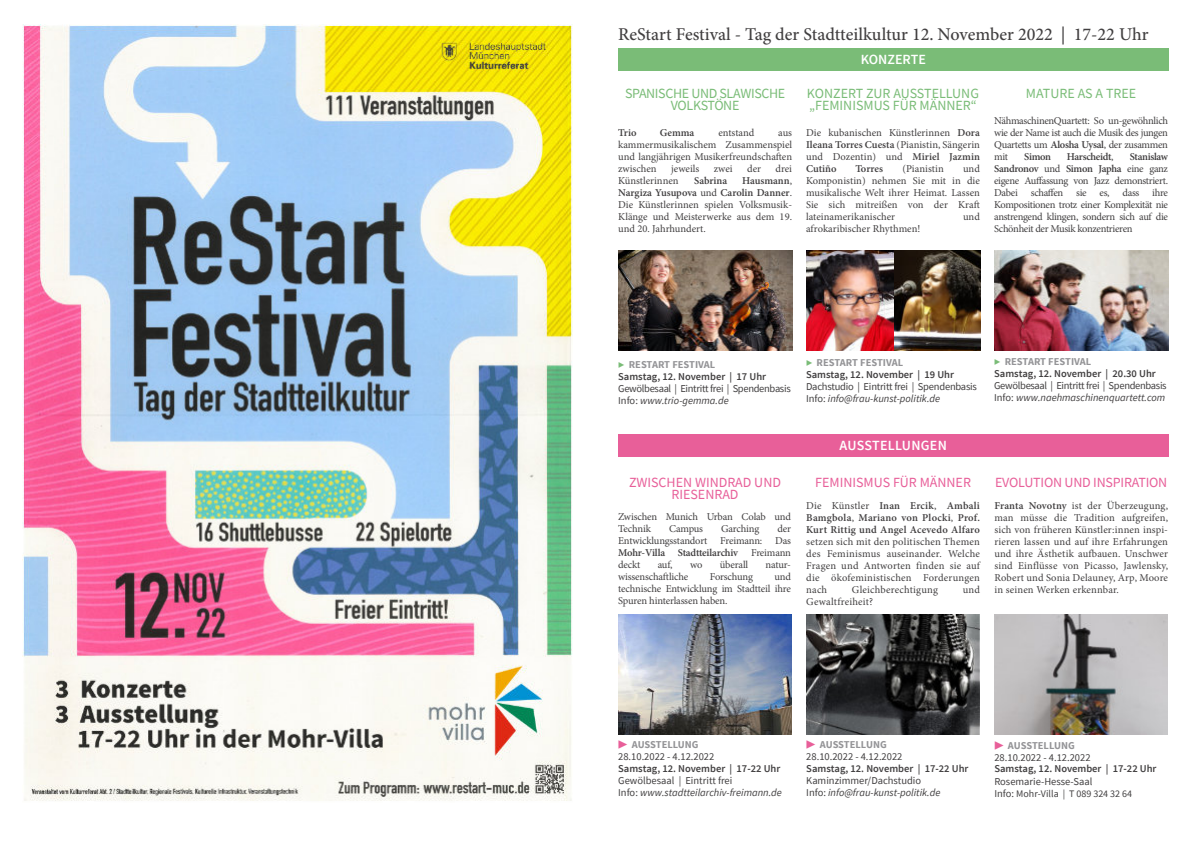
<style>
.page{position:relative;width:1191px;height:842px;background:#fff}
.page>*{position:absolute;margin:0;border:0;box-sizing:border-box;transform-origin:0 0}
.t1{font:500 18px "Minion Pro";color:#413f40}
.t2{font:14px/12px "Source Sans Pro";letter-spacing:-.01em;color:#7abc77;text-align:center}
.t3{font:14px/12px "Source Sans Pro";color:#e85f99;text-align:center}
.t4{font:600 14px "Source Sans Pro";letter-spacing:.005em;color:#fff}
.t5{font:10.5px/12px "Minion Pro";letter-spacing:-.005em;color:#413f40;text-align:justify}
.t6{font:600 10.5px/12px "Source Sans Pro";color:#413f40}
.t7{font:10.5px/12px "Source Sans Pro";letter-spacing:-.02em;color:#413f40}
.t8{font:10.5px/12px "Source Sans Pro";color:#413f40}
.t9{font:600 10.5px/12px "Minion Pro";letter-spacing:.01em;color:#413f40;text-align:justify}
.t10{font:italic 10.5px/12px "Source Sans Pro";color:#413f40}
.t11{font:10.5px "Minion Pro";letter-spacing:.02em;color:#413f40}
.t12{font:600 10.5px "Minion Pro";letter-spacing:-.035em;color:#413f40}
.t13{font:10px "Source Sans Pro";color:#413f40}
.s1{font-weight:600}
.s2{font-weight:400}
.s3{font-weight:700;color:#7abc77}
.s4{font-weight:700;color:#949497}
.s5{font-style:italic}
.s6{color:#e85f99}
.s7{font-style:normal}
.s8{font-size:10.5px}
</style>
<div class="page">
<div style="left:618px;top:434px;width:550px;height:23px;background:#e85f99"></div>
<img style="left:618px;top:614px;width:173px;height:121px">
<img style="left:806px;top:614px;width:173px;height:120px">
<img style="left:994px;top:614px;width:173px;height:121px">
<img style="left:618px;top:250px;width:174px;height:101px">
<img style="left:994px;top:250px;width:174px;height:101px">
<img style="left:806px;top:250px;width:174px;height:101px">
<div style="left:618px;top:48px;width:550px;height:23px;background:#7abc77"></div>
<img style="left:23px;top:25px;width:550px;height:776px">
<h1 class="t1" style="left:618px;top:27px;width:532px">ReStart Festival - Tag der Stadtteilkultur 12. November 2022 | 17-22 Uhr</h1>
<h2 class="t2" style="left:625px;top:89px;width:162px">SPANISCHE UND SLAWISCHE<br>VOLKSTÖNE</h2>
<p class="t9" style="left:618px;top:128px;width:20px">Trio</p>
<p class="t9" style="left:660px;top:128px;width:36px">Gemma</p>
<p class="t5" style="left:718px;top:128px;width:38px">entstand</p>
<p class="t5" style="left:618px;top:128px;width:175px;text-indent:160px">aus kammermusikalischem Zusammenspiel und langjährigen Musikerfreundschaften zwischen</p>
<p class="t5" style="left:671px;top:164px;width:30px">jeweils</p>
<p class="t5" style="left:714px;top:164px;width:20px">zwei</p>
<p class="t5" style="left:747px;top:164px;width:15px">der</p>
<p class="t5" style="left:775px;top:164px;width:18px">drei</p>
<p class="t5" style="left:618px;top:176px;width:62px">Künstlerinnen</p>
<p class="t9" style="left:694px;top:176px;width:35px">Sabrina</p>
<p class="t5" style="left:618px;top:176px;width:175px;text-indent:124px"><span class="s1">Hausmann</span>, <span class="s1">Nargiza Yusupova</span> und <span class="s1">Carolin Danner</span>.<br>Die Künstlerinnen spielen Volksmusik-Klänge und Meisterwerke aus dem 19. und 20. Jahrhundert.</p>
<h2 class="t4" style="left:861px;top:54px;width:67px">KONZERTE</h2>
<h2 class="t2" style="left:807px;top:89px;width:173px;text-align:left">KONZERT ZUR AUSSTELLUNG „FEMINISMUS FÜR MÄNNER“</h2>
<p class="t5" style="left:806px;top:128px;width:175px">Die kubanischen Künstlerinnen <span class="s1">Dora Ileana Torres Cuesta</span> (Pianistin, Sängerin und Dozentin) und <span class="s1">Miriel Jazmin Cutiño</span></p>
<p class="t5" style="left:806px;top:164px;width:175px;text-indent:157px">und Komponistin) nehmen Sie mit in die musikalische Welt ihrer Heimat. Lassen Sie sich mitreißen von der Kraft lateinamerikanischer</p>
<p class="t9" style="left:855px;top:164px;width:29px">Torres</p>
<p class="t5" style="left:902px;top:164px;width:43px">(Pianistin</p>
<p class="t5" style="left:963px;top:212px;width:18px">und</p>
<p class="t5" style="left:806px;top:224px;width:116px">afrokaribischer Rhythmen!</p>
<h2 class="t2" style="left:1026px;top:89px;width:112px">MATURE AS A TREE</h2>
<p class="t5" style="left:994px;top:116px;width:175px">NähmaschinenQuartett: So un-gewöhnlich wie der Name ist auch die Musik des jungen Quartetts um <span class="s1">Alosha Uysal</span>, der zusammen mit</p>
<p class="t5" style="left:994px;top:152px;width:175px;text-indent:136px"><span class="s1">Stanislaw Sandronov</span> und <span class="s1">Simon Japha</span> eine ganz eigene Auffassung von Jazz demonstriert.<br>Dabei schaffen sie es, dass ihre Kompositionen trotz einer Komplexität nie anstrengend klingen, sondern sich auf die Schönheit der Musik konzentrieren</p>
<p class="t9" style="left:1024px;top:152px;width:28px">Simon</p>
<p class="t12" style="left:1066px;top:153px;width:48px">Harscheidt<span class="s2">,</span></p>
<p class="t6" style="left:618px;top:360px;width:149px"><span class="s3">▶</span> <span class="s4">RESTART FESTIVAL<br></span>Samstag, 12. November | 17 Uhr</p>
<p class="t7" style="left:618px;top:384px;width:174px">Gewölbesaal | Eintritt frei | Spendenbasis<br>Info: <span class="s5">www.trio-gemma.de</span></p>
<h2 class="t3" style="left:629px;top:478px;width:153px">ZWISCHEN WINDRAD UND<br>RIESENRAD</h2>
<p class="t5" style="left:618px;top:512px;width:174px">Zwischen Munich Urban Colab und<br>Technik</p>
<p class="t5" style="left:618px;top:524px;width:174px;text-indent:159px">der Entwicklungsstandort Freimann: Das <span class="s1">Mohr-Villa Stadtteilarchiv</span> Freimann deckt</p>
<p class="t5" style="left:669px;top:524px;width:35px">Campus</p>
<p class="t5" style="left:721px;top:524px;width:40px">Garching</p>
<p class="t5" style="left:657px;top:560px;width:16px">auf,</p>
<p class="t5" style="left:690px;top:560px;width:14px">wo</p>
<p class="t5" style="left:720px;top:560px;width:30px">überall</p>
<p class="t5" style="left:765px;top:560px;width:27px">natur-</p>
<p class="t5" style="left:618px;top:572px;width:72px">wissenschaftliche</p>
<p class="t5" style="left:710px;top:572px;width:45px">Forschung</p>
<p class="t5" style="left:618px;top:572px;width:174px;text-indent:156px">und technische Entwicklung im Stadtteil ihre Spuren hinterlassen haben.</p>
<p class="t6" style="left:806px;top:358px;width:149px"><span class="s3">▶</span> <span class="s4">RESTART FESTIVAL<br></span>Samstag, 12. November | 19 Uhr</p>
<p class="t7" style="left:806px;top:382px;width:172px">Dachstudio | Eintritt frei | Spendenbasis<br>Info: <span class="s5">info@frau-kunst-politik.de</span></p>
<p class="t6" style="left:994px;top:357px;width:163px"><span class="s3">▶</span> <span class="s4">RESTART FESTIVAL<br></span>Samstag, 12. November | 20.30 Uhr</p>
<p class="t7" style="left:994px;top:381px;width:174px">Gewölbesaal | Eintritt frei | Spendenbasis<br>Info: <span class="s5">www.naehmaschinenquartett.com</span></p>
<h2 class="t4" style="left:839px;top:439px;width:109px">AUSSTELLUNGEN</h2>
<h2 class="t3" style="left:815px;top:478px;width:157px">FEMINISMUS FÜR MÄNNER</h2>
<p class="t9" style="left:806px;top:501px;width:175px"><span class="s2">Die Künstler</span> Inan Ercik<span class="s2">,</span> Ambali Bamgbola<span class="s2">,</span> Mariano von Plocki<span class="s2">,</span> Prof.<br>Kurt Rittig und Angel Acevedo Alfaro</p>
<p class="t5" style="left:806px;top:537px;width:175px">setzen sich mit den politischen Themen des Feminismus auseinander. Welche Fragen und Antworten finden sie auf die ökofeministischen Forderungen nach</p>
<p class="t11" style="left:852px;top:586px;width:87px">Gleichberechtigung</p>
<p class="t5" style="left:962px;top:585px;width:19px">und</p>
<p class="t11" style="left:806px;top:598px;width:68px">Gewaltfreiheit?</p>
<h2 class="t3" style="left:995px;top:478px;width:174px">EVOLUTION UND INSPIRATION</h2>
<p class="t5" style="left:994px;top:501px;width:175px"><span class="s1">Franta Novotny</span> ist der Überzeugung, man müsse die Tradition aufgreifen, sich von früheren Künstler:innen inspi‐ rieren lassen und auf ihre Erfahrungen und ihre Ästhetik aufbauen. Unschwer sind Einflüsse von Picasso, Jawlensky, Robert und Sonia Delauney, Arp, Moore in seinen Werken erkennbar.</p>
<p class="t8" style="left:618px;top:740px;width:98px"><span class="s6">▶</span> <span class="s4">AUSSTELLUNG<br></span>28.10.2022 - 4.12.2022</p>
<p class="t6" style="left:618px;top:764px;width:164px">Samstag, 12. November | 17-22 Uhr</p>
<p class="t10" style="left:618px;top:776px;width:165px"><span class="s7">Gewölbesaal | Eintritt frei<br>Info:</span> www.stadtteilarchiv-freimann.de</p>
<p class="t8" style="left:806px;top:740px;width:98px"><span class="s6">▶</span> <span class="s4">AUSSTELLUNG<br></span>28.10.2022 - 4.12.2022</p>
<p class="t6" style="left:806px;top:764px;width:164px">Samstag, 12. November | 17-22 Uhr</p>
<p class="t8" style="left:806px;top:776px;width:136px">Kaminzimmer/Dachstudio<br>Info: <span class="s5">info@frau-kunst-politik.de</span></p>
<p class="t8" style="left:994px;top:741px;width:98px"><span class="s6">▶</span> <span class="s4">AUSSTELLUNG<br></span>28.10.2022 - 4.12.2022</p>
<p class="t6" style="left:994px;top:764px;width:164px">Samstag, 12. November | 17-22 Uhr</p>
<p class="t8" style="left:994px;top:777px;width:100px">Rosemarie-Hesse-Saal</p>
<p class="t13" style="left:994px;top:790px;width:139px"><span class="s8">Info:</span> Mohr-Villa | T 089 324 32 64</p>
</div>
